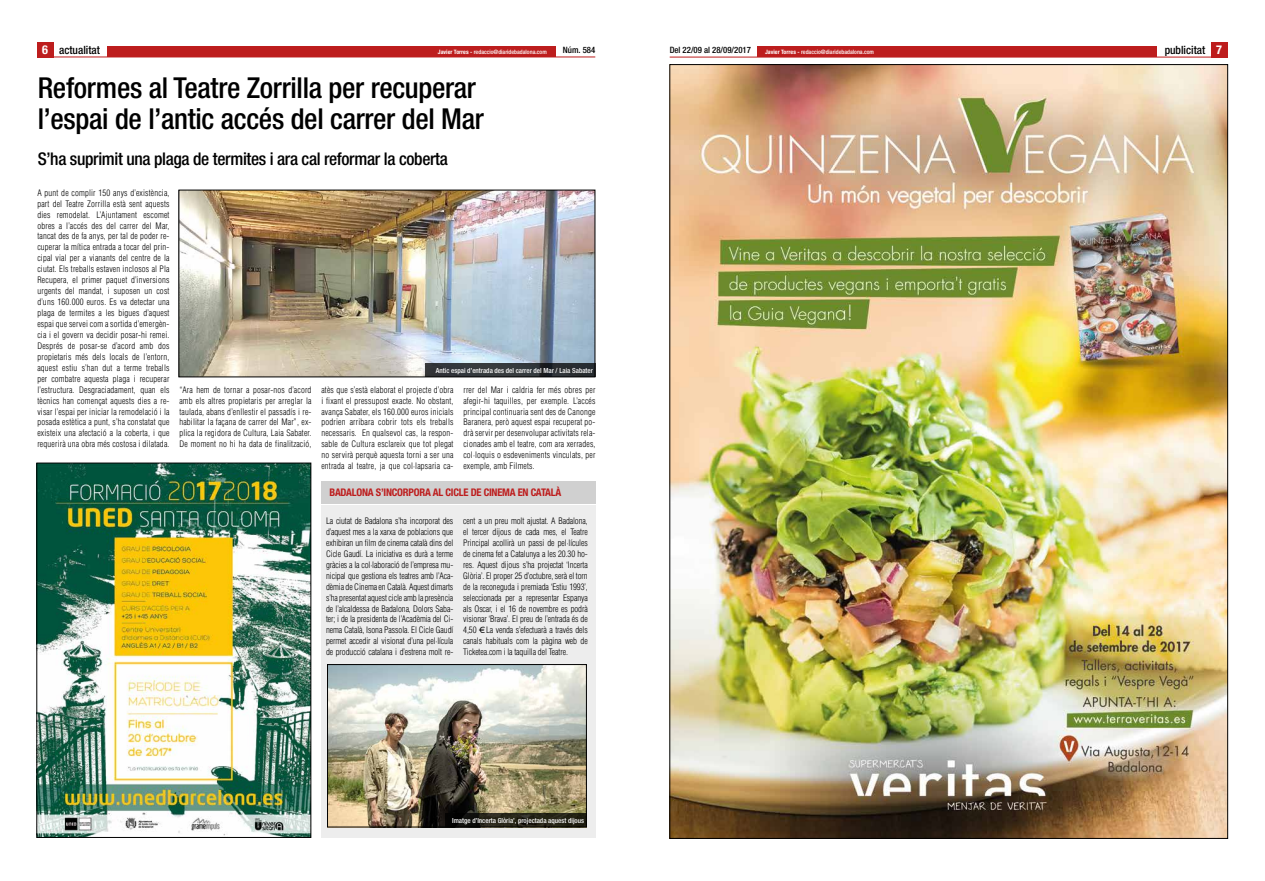
<style>
.page{position:relative;width:1265px;height:881px;background:#fff}
.page>*{position:absolute;margin:0;border:0;box-sizing:border-box;transform-origin:0 0}
.t1{font:500 condensed 28.88px/31.5px "Helvetica Neue";letter-spacing:-.01em;color:#000}
.t2{font:500 condensed 17.5px "Helvetica Neue";letter-spacing:-.02em;color:#000}
.t3{font:500 condensed 11.38px "Helvetica Neue";color:#000}
.t4{font:700 condensed 10.5px "Helvetica Neue";letter-spacing:-.02em;color:#bd1d1d}
.t5{font:300 condensed 8.75px/10.9px "Helvetica";letter-spacing:.02em;color:#000;text-align:justify}
.t6{font:500 condensed 8.75px "Helvetica Neue";color:#000}
.t7{font:500 condensed 7px "Helvetica Neue";color:#fff}
.t8{font:500 condensed 6.04px "Helvetica Neue";color:#fff}
.s1{font-weight:700;font-size:12.25px;color:#fff}
.s2{font-weight:700}
</style>
<div class="page">
<div style="left:1211px;top:42px;width:17px;height:15px;background:#bd1d1d"></div>
<hr style="left:670px;top:57px;width:558px;height:1px;background:#bd1d1d">
<div style="left:757px;top:46px;width:399px;height:11px;background:#bd1d1d"></div>
<hr style="left:37px;top:57px;width:558px;height:1px;background:#bd1d1d">
<div style="left:107px;top:46px;width:448px;height:11px;background:#bd1d1d"></div>
<div style="left:37px;top:42px;width:17px;height:15px;background:#bd1d1d"></div>
<img style="left:672px;top:66px;width:554px;height:770px">
<img style="left:39px;top:465px;width:270px;height:370px">
<div style="left:37px;top:463px;width:274px;height:374px;border:1px solid #000"></div>
<img style="left:181px;top:192px;width:412px;height:183px">
<svg style="left:425px;top:363px;width:170px;height:14px;background:#2d3134"></svg>
<div style="left:321px;top:481px;width:274px;height:23px;background:#d0d0d0"></div>
<div style="left:321px;top:504px;width:274px;height:333px;background:#ededed"></div>
<img style="left:329px;top:666px;width:256px;height:159px">
<div style="left:327px;top:664px;width:260px;height:163px;border:1px solid #000"></div>
<svg style="left:445px;top:813px;width:141px;height:14px;background:#1d1c12"></svg>
<h3 class="t3" style="left:42px;top:43px;width:59px"><span class="s1">6</span> actualitat</h3>
<p class="t8" style="left:438px;top:48px;width:110px"><span class="s2">Javier Torres -</span> redaccio@diaridebadalona.com</p>
<p class="t6" style="left:563px;top:45px;width:34px">Núm. 584</p>
<p class="t6" style="left:670px;top:45px;width:83px">Del 22/09 al 28/09/2017</p>
<p class="t8" style="left:764px;top:48px;width:130px"><span class="s2">Eduard Monterde -</span> publicitat@gestiocomunicativa.com</p>
<p class="t8" style="left:765px;top:48px;width:110px"><span class="s2">Javier Torres -</span> redaccio@diarid badalona.com</p>
<h3 class="t3" style="left:1165px;top:44px;width:59px">publicitat <span class="s1">7</span></h3>
<h1 class="t1" style="left:38px;top:72px;width:448px">Reformes al Teatre Zorrilla per recuperar l’espai de l’antic accés del carrer del Mar</h1>
<h2 class="t2" style="left:38px;top:148px;width:412px">S’ha suprimit una plaga de termites i ara cal reformar la coberta</h2>
<p class="t5" style="left:37px;top:187px;width:134px">A punt de complir 150 anys d’existència, part del Teatre Zorrilla està sent aquests dies remodelat. L’Ajuntament escomet obres a l’accés des del carrer del Mar, tancat des de fa anys, per tal de poder re&shy;cuperar la mítica entrada a tocar del prin&shy;cipal vial per a vianants del centre de la ciutat. Els treballs estaven inclosos al Pla Recupera, el primer paquet d’inversions urgents del mandat, i suposen un cost d’uns 160.000 euros. Es va detectar una plaga de termites a les bigues d’aquest espai que servei com a sortida d’emergèn&shy;cia i el govern va decidir posar-hi remei.<br>Després de posar-se d’acord amb dos propietaris més dels locals de l’entorn, aquest estiu s’han dut a terme treballs per combatre aquesta plaga i recuperar l’estructura. Desgraciadament, quan els tècnics han començat aquests dies a re&shy;visar l’espai per iniciar la remodelació i la posada estètica a punt, s’ha constatat que existeix una afectació a la coberta, i que requerirà una obra més costosa i dilatada.</p>
<p class="t7" style="left:436px;top:366px;width:159px">Antic espai d’entrada des del carrer del Mar / Laia Sabater</p>
<p class="t5" style="left:179px;top:384px;width:134px">“Ara hem de tornar a posar-nos d’acord amb els altres propietaris per arreglar la taulada, abans d’enllestir el passadís i re&shy;habilitar la façana de carrer del Mar”, ex&shy;plica la regidora de Cultura, Laia Sabater.<br>De moment no hi ha data de finalització,</p>
<p class="t5" style="left:321px;top:384px;width:134px">atès que s’està elaborat el projecte d’obra i fixant el pressupost exacte. No obstant, avança Sabater, els 160.000 euros inicials podrien arribara cobrir tots els treballs necessaris. En qualsevol cas, la respon&shy;sable de Cultura esclareix que tot plegat no servirà perquè aquesta torni a ser una entrada al teatre, ja que col·lapsaria ca-</p>
<p class="t5" style="left:463px;top:384px;width:134px">rrer del Mar i caldria fer més obres per afegir-hi taquilles, per exemple. L’accés principal continuaria sent des de Canonge Baranera, però aquest espai recuperat po&shy;drà servir per desenvolupar activitats rela&shy;cionades amb el teatre, com ara xerrades, col·loquis o esdeveniments vinculats, per exemple, amb Filmets.</p>
<p class="t4" style="left:329px;top:486px;width:233px">BADALONA S’INCORPORA AL CICLE DE CINEMA EN CATALÀ</p>
<p class="t5" style="left:326px;top:515px;width:129px">La ciutat de Badalona s’ha incorporat des d’aquest mes a la xarxa de poblacions que exhibiran un film de cinema català dins del Cicle Gaudí. La iniciativa es durà a terme gràcies a la col·laboració de l’empresa mu&shy;nicipal que gestiona els teatres amb l’Aca&shy;dèmia de Cinema en Català. Aquest dimarts s’ha presentat aquest cicle amb la presència de l’alcaldessa de Badalona, Dolors Saba&shy;ter; i de la presidenta de l’Acadèmia del Ci&shy;nema Català, Isona Passola. El Cicle Gaudí permet accedir al visionat d’una pel·lícula de producció catalana i d’estrena molt re-</p>
<p class="t5" style="left:463px;top:515px;width:126px">cent a un preu molt ajustat. A Badalona, el tercer dijous de cada mes, el Teatre Principal acollirà un passi de pel·lícules de cinema fet a Catalunya a les 20.30 ho&shy;res. Aquest dijous s’ha projectat ‘Incerta Glòria’. El proper 25 d’octubre, serà el torn de la reconeguda i premiada ‘Estiu 1993’, seleccionada per a representar Espanya als Oscar, i el 16 de novembre es podrà visionar ‘Brava’. El preu de l’entrada és de 4,50 € La venda s’efectuarà a través dels canals habituals com la pàgina web de Ticketea.com i la taquilla del Teatre.</p>
<p class="t7" style="left:452px;top:816px;width:134px">Imatge d’Incerta Glòria’, projectada aquest dijous</p>
</div>
